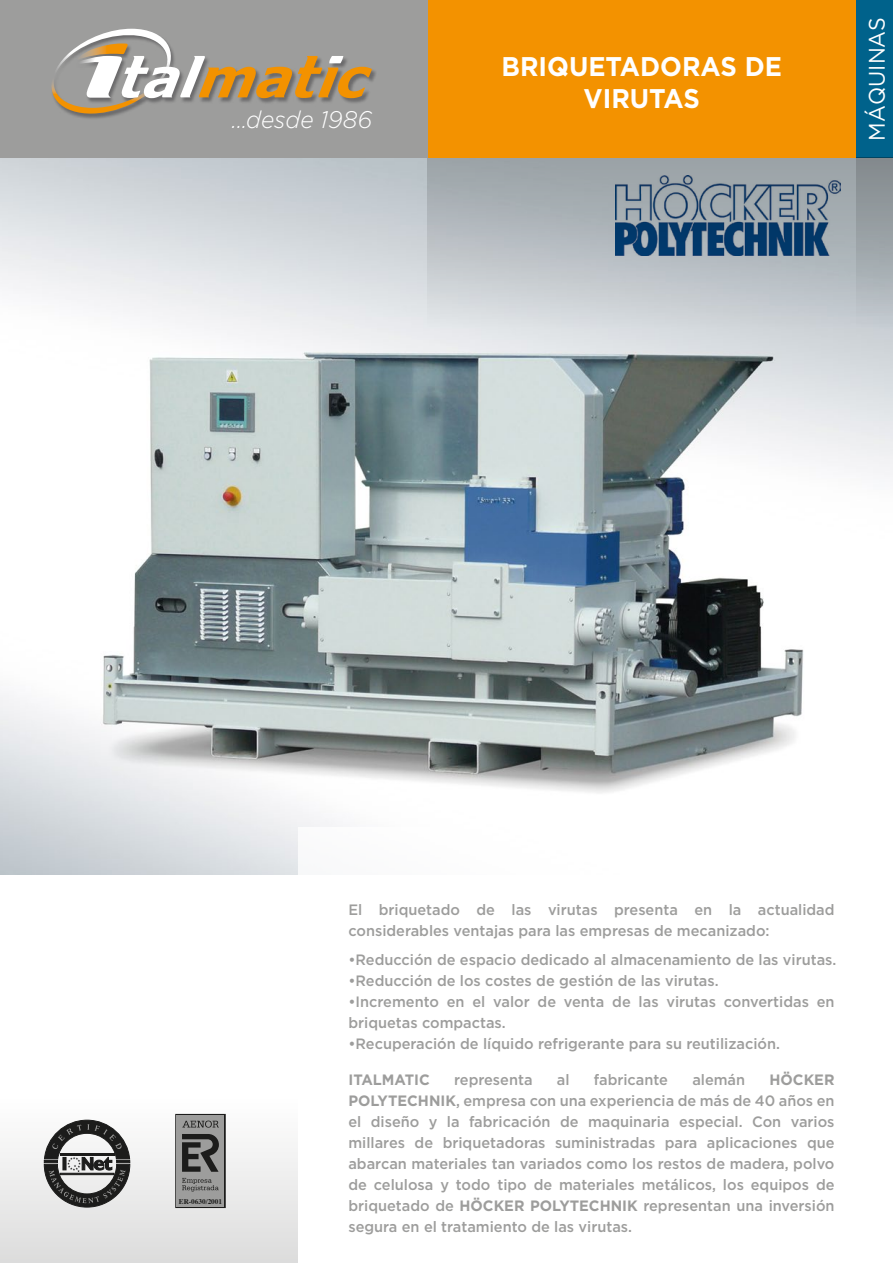
<style>
.page{position:relative;width:893px;height:1263px;background:#fff}
.page>*{position:absolute;margin:0;border:0;box-sizing:border-box;transform-origin:0 0}
.t1{font:700 27px/32.4px "Gotham";color:#fff;text-align:center;scale:.95 1}
.t2{font:italic 300 24px "Gotham";color:#fff;scale:.95 1}
.t3{font:22.5px "Gotham";color:#fff;scale:.95 1}
.t4{font:500 15px/21px "Gotham";color:#9d9d9c}
.t5{font:700 15px "Gotham";color:#9d9d9c}
.t6{font:700 7.2px "Times";color:#1c1c1b}
.s1{font-weight:700}
</style>
<div class="page">
<div style="left:0;top:1097px;width:298px;height:166px;background:linear-gradient(to bottom,#fff,#dddddc)"></div>
<img style="left:0;top:158px;width:893px;height:717px">
<div style="left:298px;top:828px;width:595px;height:47px;background:#fff"></div>
<div style="left:856px;top:0;width:37px;height:158px;background:#00628b"></div>
<svg style="left:427px;top:158px;width:466px;height:171px;background:#b6bcc1"></svg>
<div style="left:427px;top:0;width:429px;height:158px;background:#f39200"></div>
<img style="left:0;top:0;width:425px;height:177px">
<svg style="left:45px;top:29px;width:327px;height:91px;background:#ada18e"></svg>
<svg style="left:44px;top:1119px;width:87px;height:89px"></svg>
<div style="left:175px;top:1114px;width:51px;height:94px;border:2px solid #1c1c1b"></div>
<div style="left:177px;top:1115px;width:47px;height:82px;background:#9d9d9c"></div>
<div style="left:177px;top:1197px;width:47px;height:9px;background:#9d9d9c"></div>
<svg style="left:182px;top:1120px;width:37px;height:71px"></svg>
<img style="left:615px;top:176px;width:225px;height:80px">
<h2 class="t2" style="left:232px;top:106px;width:149px">...desde 1986</h2>
<h1 class="t1" style="left:502px;top:49px;width:297px">BRIQUETADORAS DE<br>VIRUTAS</h1>
<h3 class="t3" style="left:864px;top:141px;width:131px;rotate:-90deg">MÁQUINAS</h3>
<p class="t6" style="left:179px;top:1195px;width:45px">ER-0630/2001</p>
<p class="t4" style="left:348px;top:899px;width:488px">El briquetado de las virutas presenta en la actualidad considerables ventajas para las empresas de mecanizado:</p>
<p class="t4" style="left:348px;top:948px;width:490px">•Reducción de espacio dedicado al almacenamiento de las virutas.</p>
<p class="t4" style="left:348px;top:969px;width:372px">•Reducción de los costes de gestión de las virutas.</p>
<p class="t4" style="left:348px;top:990px;width:488px">•Incremento en el valor de venta de las virutas convertidas en briquetas compactas.</p>
<p class="t4" style="left:348px;top:1032px;width:433px">•Recuperación de líquido refrigerante para su reutilización.</p>
<p class="t5" style="left:348px;top:1070px;width:83px">ITALMATIC</p>
<p class="t4" style="left:454px;top:1068px;width:80px">representa</p>
<p class="t4" style="left:557px;top:1068px;width:14px">al</p>
<p class="t4" style="left:594px;top:1068px;width:76px">fabricante</p>
<p class="t4" style="left:692px;top:1068px;width:54px">alemán</p>
<p class="t4" style="left:348px;top:1068px;width:488px;text-align:justify;text-indent:421px"><span class="s1">HÖCKER POLYTECHNIK</span>, empresa con una experiencia de más de 40 años en el diseño y la fabricación de maquinaria especial. Con varios millares de briquetadoras suministradas para aplicaciones que abarcan materiales tan variados como los restos de madera, polvo de celulosa y todo tipo de materiales metálicos, los equipos de briquetado de <span class="s1">HÖCKER POLYTECHNIK</span> representan una inversión segura en el tratamiento de las virutas.</p>
</div>
